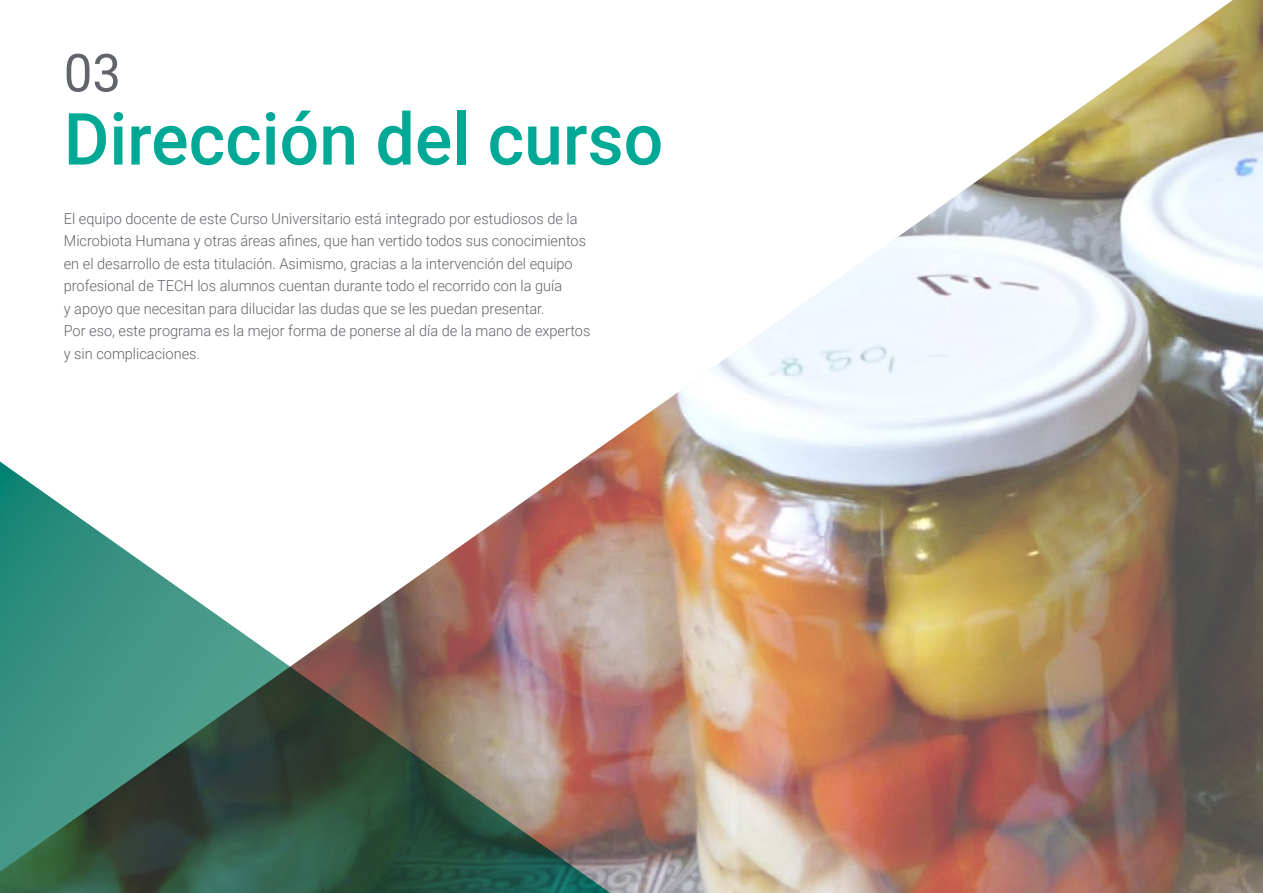
<style>
.page{position:relative;width:1263px;height:893px;background:#fff}
.page>*{position:absolute;margin:0;border:0;box-sizing:border-box;transform-origin:0 0}
.t1{font:500 72px "Roboto";color:#00a996}
.t2{font:52.5px "Roboto";color:#61646a}
.t3{font:300 15px/22.5px "Roboto";color:#61646a}
</style>
<div class="page">
<img style="left:602px;top:0;width:661px;height:893px">
<svg style="left:0;top:446px;width:640px;height:447px"></svg>
<h2 class="t2" style="left:64px;top:36px;width:59px">03</h2>
<h1 class="t1" style="left:64px;top:89px;width:601px">Dirección del curso</h1>
<p class="t3" style="left:64px;top:207px;width:528px">El equipo docente de este Curso Universitario está integrado por estudiosos de la Microbiota Humana y otras áreas afines, que han vertido todos sus conocimientos en el desarrollo de esta titulación. Asimismo, gracias a la intervención del equipo profesional de TECH los alumnos cuentan durante todo el recorrido con la guía<br>y apoyo que necesitan para dilucidar las dudas que se les puedan presentar.<br>Por eso, este programa es la mejor forma de ponerse al día de la mano de expertos y sin complicaciones.</p>
</div>
